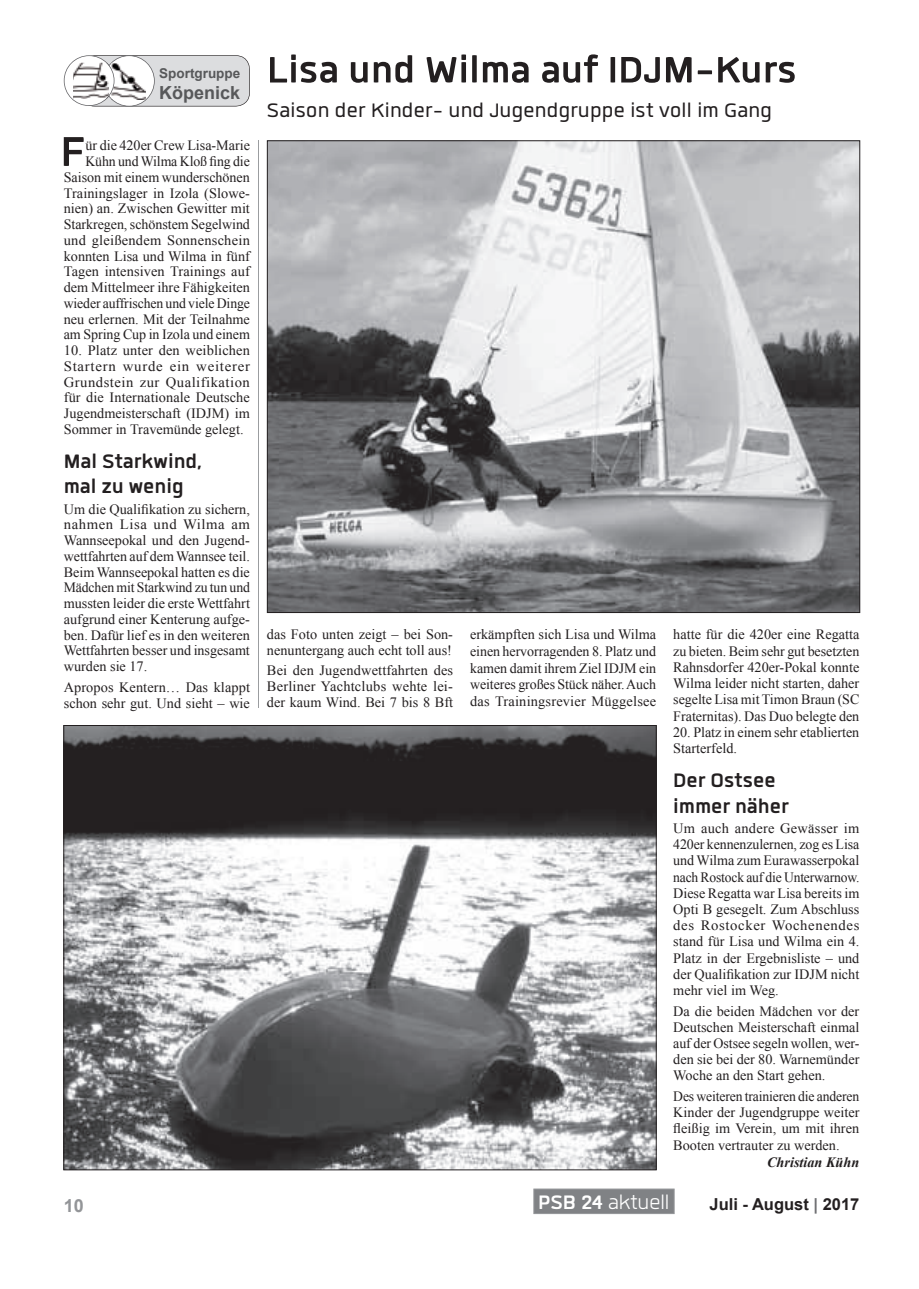
<style>
.page{position:relative;width:919px;height:1289px;background:#fff}
.page>*{position:absolute;margin:0;border:0;box-sizing:border-box;transform-origin:0 0}
.t1{font:700 57.75px "Quan";color:#231f20}
.t2{font:700 51px "Quan";color:#231f20}
.t3{font:27px "Quan";letter-spacing:.01em;color:#231f20}
.t4{font:700 27px/25.5px "Quan";color:#231f20}
.t5{font:27px "Quan";color:#fff}
.t6{font:700 18px "Arial";color:#57585a}
.t7{font:700 18px "Arial";color:#939598}
.t8{font:700 16.5px "Arial";color:#231f20}
.t9{font:14.25px/15.8px "Times New Roman";color:#231f20;text-align:justify}
.t10{font:14.25px/16.2px "Times New Roman";color:#231f20;text-align:justify;scale:.96 1}
.t11{font:italic 700 14.25px "Times New Roman";color:#231f20}
.t12{font:700 13.5px "Arial";color:#57585a}
.s1{font-weight:700}
.s2{color:#6c6d70}
</style>
<div class="page">
<div style="left:533px;top:1188px;width:141px;height:25px;background:#808285;border:1px solid #939598"></div>
<svg style="left:64px;top:55px;width:186px;height:51px"></svg>
<img style="left:73px;top:63px;width:33px;height:36px">
<img style="left:106px;top:63px;width:3px;height:36px">
<hr style="left:258px;top:140px;width:1px;height:568px;background:#9b9da0">
<img style="left:269px;top:142px;width:589px;height:469px">
<img style="left:65px;top:727px;width:589px;height:441px">
<p class="t12" style="left:159px;top:65px;width:82px">Sportgruppe</p>
<p class="t6" style="left:159px;top:81px;width:83px">Köpenick</p>
<h1 class="t1" style="left:60px;top:124px;width:27px">F</h1>
<p class="t9" style="left:64px;top:137px;width:188px;text-align:right">ür die 420er Crew Lisa-Marie<br>Kühn und Wilma Kloß fing die<br>Saison mit einem wunderschönen<br>Trainingslager in Izola (Slowe&shy;nien) an. Zwischen Gewitter mit<br>Starkregen, schönstem Segelwind und gleißendem Sonnenschein konnten Lisa und Wilma in fünf<br>Tagen intensiven Trainings auf dem Mittelmeer ihre Fähigkeiten wieder auffrischen und viele Dinge neu erlernen. Mit der Teilnahme am Spring Cup in Izola und einem</p>
<p class="t9" style="left:64px;top:342px;width:188px">10. Platz unter den weiblichen Startern wurde ein weiterer Grundstein zur Qualifikation für die Internationale Deutsche Jugendmeisterschaft (IDJM) im Sommer in Travemünde gelegt.</p>
<h3 class="t4" style="left:64px;top:448px;width:140px">Mal Starkwind, mal zu wenig</h3>
<p class="t9" style="left:64px;top:500px;width:188px">Um die Qualifikation zu sichern, nahmen Lisa und Wilma am Wannseepokal und den Jugend&shy;wettfahrten auf dem Wannsee teil.<br>Beim Wannseepokal hatten es die Mädchen mit Starkwind zu tun und mussten leider die erste Wettfahrt aufgrund einer Kenterung aufge&shy;ben. Dafür lief es in den weiteren Wettfahrten besser und insgesamt wurden sie 17.</p>
<p class="t9" style="left:64px;top:678px;width:188px;line-height:16.2px">Apropos Kentern… Das klappt schon sehr gut. Und sieht – wie</p>
<h2 class="t2" style="left:267px;top:45px;width:531px">Lisa und Wilma auf IDJM-Kurs</h2>
<h3 class="t3" style="left:267px;top:98px;width:506px">Saison der Kinder- und Jugendgruppe ist voll im Gang</h3>
<p class="t9" style="left:267px;top:626px;width:188px">das Foto unten zeigt – bei Son&shy;nenuntergang auch echt toll aus!</p>
<p class="t9" style="left:267px;top:662px;width:188px">Bei den Jugendwettfahrten des Berliner Yachtclubs wehte lei&shy;der kaum Wind. Bei 7 bis 8 Bft</p>
<p class="t9" style="left:470px;top:626px;width:188px;line-height:16.5px">erkämpften sich Lisa und Wilma einen hervorragenden 8. Platz und kamen damit ihrem Ziel IDJM ein weiteres großes Stück näher. Auch das Trainingsrevier Müggelsee</p>
<p class="t9" style="left:673px;top:626px;width:188px;line-height:16.2px">hatte für die 420er eine Regatta zu bieten. Beim sehr gut besetzten Rahnsdorfer 420er-Pokal konnte Wilma leider nicht starten, daher segelte Lisa mit Timon Braun (SC Fraternitas). Das Duo belegte den</p>
<p class="t9" style="left:673px;top:723px;width:187px;line-height:16.2px">20. Platz in einem sehr etablierten<br>Starterfeld.</p>
<h3 class="t4" style="left:673px;top:767px;width:117px">Der Ostsee immer näher</h3>
<p class="t9" style="left:673px;top:820px;width:188px;line-height:16.2px">Um auch andere Gewässer im 420er kennenzulernen, zog es Lisa und Wilma zum Eurawasserpokal nach Rostock auf die Unterwarnow.<br>Diese Regatta war Lisa bereits im Opti B gesegelt. Zum Abschluss des Rostocker Wochenendes stand für Lisa und Wilma ein 4.<br>Platz in der Ergebnisliste – und der Qualifikation zur IDJM nicht mehr viel im Weg.</p>
<p class="t9" style="left:673px;top:1002px;width:188px;line-height:16.2px">Da die beiden Mädchen vor der Deutschen Meisterschaft einmal auf der Ostsee segeln wollen, wer&shy;den sie bei der 80. Warnemünder Woche an den Start gehen.</p>
<p class="t10" style="left:673px;top:1087px;width:195px">Des weiteren trainieren die anderen Kinder der Jugendgruppe weiter fleißig im Verein, um mit ihren Booten vertrauter zu werden.</p>
<p class="t11" style="left:767px;top:1151px;width:94px">Christian Kühn</p>
<p class="t7" style="left:64px;top:1194px;width:22px">10</p>
<h3 class="t5" style="left:538px;top:1189px;width:133px"><span class="s1">PSB 24</span> aktuell</h3>
<p class="t8" style="left:709px;top:1193px;width:151px">Juli - August <span class="s2">|</span> 2017</p>
</div>
